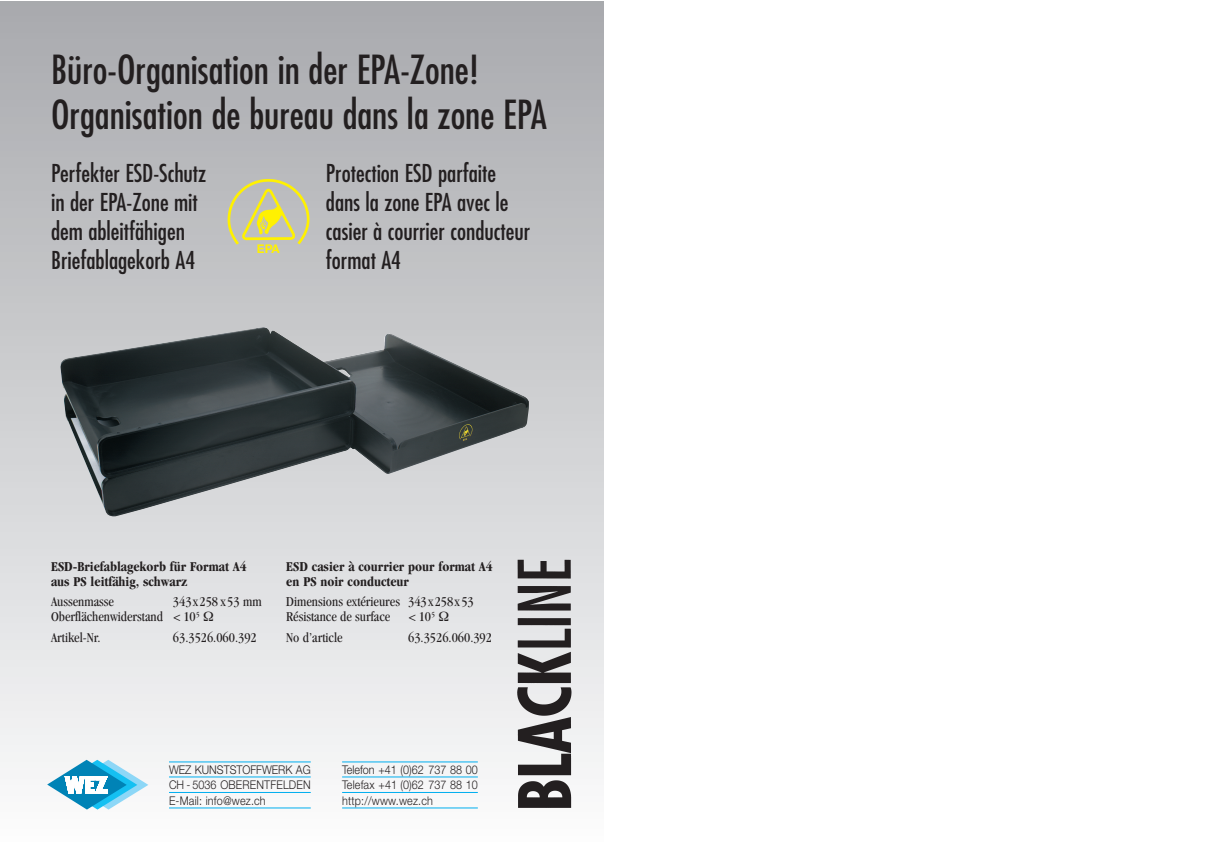
<style>
.page{position:relative;width:1205px;height:842px;background:#fff}
.page>*{position:absolute;margin:0;border:0;box-sizing:border-box;transform-origin:0 0}
.t1{font:condensed 39px/45px "Futura";color:#231f20}
.t2{font:condensed 24px/29px "Futura";color:#231f20}
.t3{font:condensed 14px/15px "Garamond";color:#231f20}
.t4{font:700 condensed 14px/15px "Garamond";color:#231f20}
.t5{font:300 12px/15.5px "Helvetica Neue";color:#231f20;text-align:justify;scale:.9 1}
.t6{font:700 12px "Helvetica Neue";color:#fff101}
</style>
<div class="page">
<div style="left:0;top:1px;width:604px;height:841px;background:linear-gradient(to bottom,#a8a9ad,#f9fbfc)"></div>
<svg style="left:47px;top:760px;width:101px;height:50px"></svg>
<hr style="left:169px;top:762px;width:142px;height:1px;background:#00aeef">
<hr style="left:169px;top:777px;width:142px;height:1px;background:#00aeef">
<hr style="left:169px;top:792px;width:142px;height:1px;background:#00aeef">
<hr style="left:169px;top:808px;width:142px;height:1px;background:#00aeef">
<hr style="left:342px;top:762px;width:136px;height:1px;background:#00aeef">
<hr style="left:342px;top:777px;width:136px;height:1px;background:#00aeef">
<hr style="left:342px;top:792px;width:136px;height:1px;background:#00aeef">
<hr style="left:342px;top:808px;width:136px;height:1px;background:#00aeef">
<img style="left:516px;top:559px;width:57px;height:251px">
<img style="left:60px;top:327px;width:469px;height:189px">
<img style="left:227px;top:177px;width:85px;height:68px">
<svg style="left:204px;top:612px;width:9px;height:9px"></svg>
<svg style="left:439px;top:612px;width:10px;height:9px"></svg>
<h1 class="t1" style="left:51px;top:51px;width:497px">Büro-Organisation in der EPA-Zone!<br>Organisation de bureau dans la zone EPA</h1>
<h2 class="t2" style="left:51px;top:160px;width:157px">Perfekter ESD-Schutz in der EPA-Zone mit dem ableitfähigen<br>Briefablagekorb A4</h2>
<h2 class="t2" style="left:326px;top:161px;width:206px">Protection ESD parfaite dans la zone EPA avec le casier à courrier conducteur format A4</h2>
<p class="t6" style="left:257px;top:244px;width:25px">EPA</p>
<p class="t4" style="left:51px;top:560px;width:197px">ESD-Briefablagekorb für Format A4 aus PS leitfähig, schwarz</p>
<p class="t3" style="left:51px;top:595px;width:64px">Aussenmasse</p>
<p class="t3" style="left:51px;top:595px;width:212px;text-indent:122px">343x258 x53 mm<br>Oberflächenwiderstand &lt; 10<sup>5</sup></p>
<p class="t3" style="left:51px;top:631px;width:51px">Artikel-Nr.</p>
<p class="t3" style="left:173px;top:631px;width:85px">63.3526.060.392</p>
<p class="t4" style="left:286px;top:560px;width:208px">ESD casier à courrier pour format A4 en PS noir conducteur</p>
<p class="t3" style="left:286px;top:595px;width:189px">Dimensions extérieures 343x258x53<br>Résistance de surface</p>
<p class="t3" style="left:408px;top:610px;width:28px">&lt;10<sup>5</sup></p>
<p class="t3" style="left:286px;top:631px;width:58px">No d’article</p>
<p class="t3" style="left:408px;top:631px;width:85px">63.3526.060.392</p>
<p class="t5" style="left:169px;top:763px;width:159px">WEZ KUNSTSTOFFWERK AG CH - 5036 OBERENTFELDEN E-Mail: info@wez.ch</p>
<p class="t5" style="left:342px;top:763px;width:152px">Telefon +41 (0)62 737 88 00<br>Telefax +41 (0)62 737 88 10 http://www.wez.ch</p>
</div>
